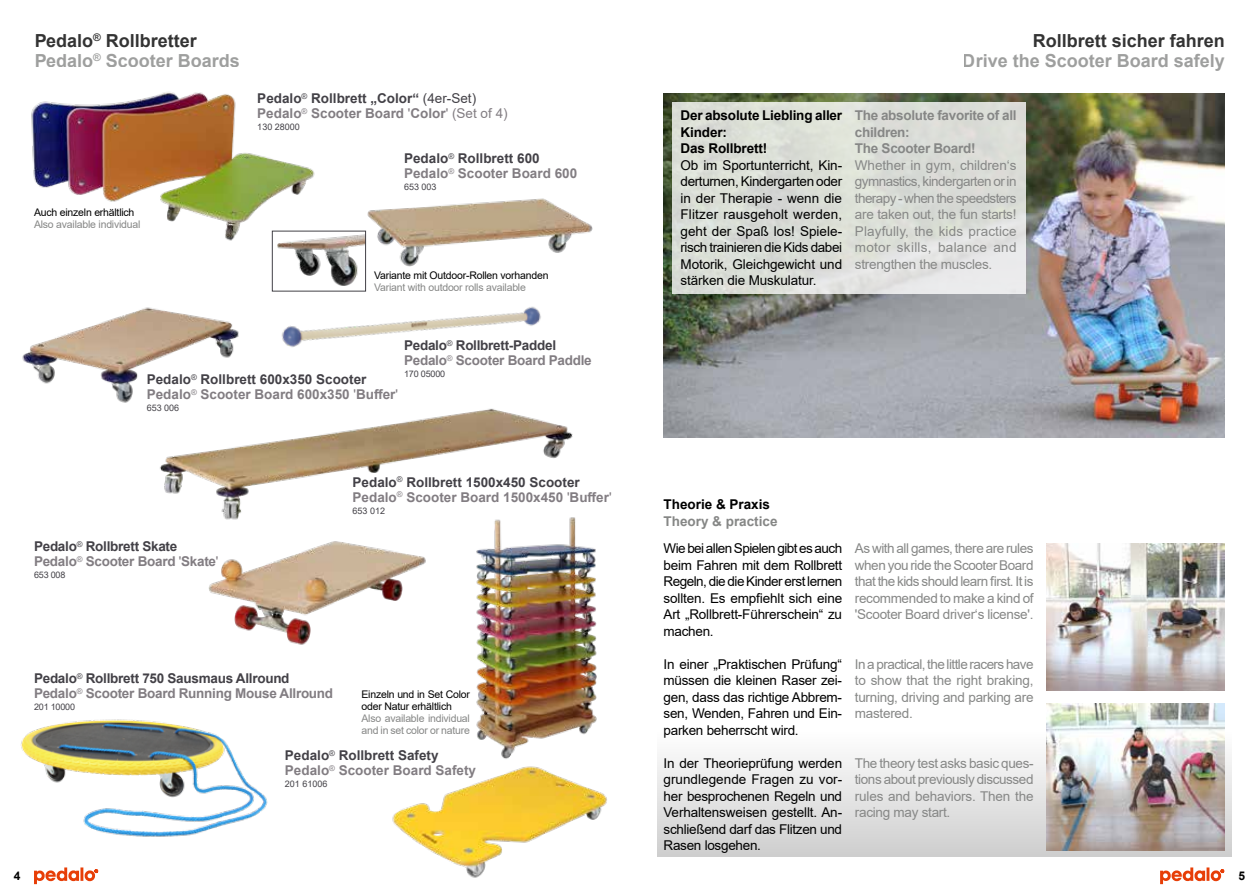
<style>
.page{position:relative;width:1259px;height:893px;background:#fff}
.page>*{position:absolute;margin:0;border:0;box-sizing:border-box;transform-origin:0 0}
.t1{font:700 18px/19.5px "Arial";color:#868786}
.t2{font:700 18px "Arial";color:#000}
.t3{font:13.5px/16.5px "Arial";letter-spacing:-.02em;color:#000;text-align:justify}
.t4{font:13.5px/16.5px "Arial";letter-spacing:-.02em;color:#868786;text-align:justify}
.t5{font:700 13.5px/15px "Arial";color:#827d82}
.t6{font:700 13.5px/15px "Arial";letter-spacing:-.02em;color:#827d82}
.t7{font:700 13.5px/16.5px "Arial";letter-spacing:-.01em;color:#000}
.t8{font:700 13.5px/16.5px "Arial";letter-spacing:-.02em;color:#868786}
.t9{font:700 13.5px "Arial";color:#868786}
.t10{font:700 12px "Arial";color:#000}
.t11{font:10.5px/12px "Arial";letter-spacing:-.02em;color:#868786}
.t12{font:10.5px/12px "Arial";letter-spacing:-.02em;color:#000}
.t13{font:9px "Arial";color:#434147}
.t14{font:9px "Arial";letter-spacing:-.02em;color:#434147}
.s1{color:#000}
.s2{color:#434147}
.s3{font-weight:400;color:#434147}
.s4{font-weight:400}
</style>
<div class="page">
<div style="left:657px;top:729px;width:574px;height:128px;background:linear-gradient(to bottom,#fff,#cecece)"></div>
<svg style="left:34px;top:867px;width:64px;height:17px"></svg>
<svg style="left:1160px;top:867px;width:64px;height:17px"></svg>
<img style="left:663px;top:94px;width:562px;height:344px">
<svg style="left:672px;top:102px;width:353px;height:192px;background:#dbded8"></svg>
<img style="left:31px;top:92px;width:289px;height:151px">
<img style="left:364px;top:198px;width:229px;height:55px">
<img style="left:160px;top:408px;width:413px;height:112px">
<img style="left:22px;top:307px;width:217px;height:96px">
<img style="left:208px;top:541px;width:218px;height:104px">
<img style="left:271px;top:243px;width:287px;height:104px">
<img style="left:1046px;top:543px;width:179px;height:148px">
<img style="left:1046px;top:704px;width:179px;height:147px">
<img style="left:21px;top:719px;width:247px;height:118px">
<img style="left:392px;top:771px;width:215px;height:107px">
<img style="left:462px;top:510px;width:135px;height:261px">
<img style="left:276px;top:233px;width:88px;height:54px">
<div style="left:272px;top:231px;width:94px;height:60px;border:1px solid #434147"></div>
<h1 class="t1" style="left:34px;top:31px;width:207px"><span class="s1">Pedalo</span><sup>®</sup> <span class="s1">Rollbretter<br></span>Pedalo<sup>®</sup> Scooter Boards</h1>
<h1 class="t2" style="left:1033px;top:28px;width:194px">Rollbrett sicher fahren</h1>
<h1 class="t1" style="left:962px;top:51px;width:264px">Drive the Scooter Board safely</h1>
<p class="t12" style="left:34px;top:206px;width:102px">Auch einzeln erhältlich</p>
<p class="t11" style="left:34px;top:218px;width:108px">Also available individual</p>
<p class="t5" style="left:257px;top:91px;width:252px"><span class="s2">Pedalo</span><sup>®</sup> <span class="s2">Rollbrett „Color“</span> <span class="s3">(4er-Set)<br></span>Pedalo<sup>®</sup> Scooter Board <span class="s4">'</span>Color<span class="s4">' (Set of 4)</span></p>
<p class="t13" style="left:257px;top:121px;width:44px">130 28000</p>
<p class="t5" style="left:404px;top:151px;width:175px"><span class="s2">Pedalo</span><sup>®</sup> <span class="s2">Rollbrett 600<br></span>Pedalo<sup>®</sup> Scooter Board 600</p>
<p class="t13" style="left:404px;top:181px;width:34px">653 003</p>
<p class="t12" style="left:374px;top:270px;width:176px">Variante mit Outdoor-Rollen vorhanden</p>
<p class="t11" style="left:374px;top:282px;width:153px">Variant with outdoor rolls available</p>
<p class="t6" style="left:404px;top:338px;width:189px"><span class="s2">Pedalo</span><sup>®</sup> <span class="s2">Rollbrett-Paddel<br></span>Pedalo<sup>®</sup> Scooter Board Paddle</p>
<p class="t14" style="left:404px;top:368px;width:43px">170 05000</p>
<p class="t5" style="left:147px;top:372px;width:253px"><span class="s2">Pedalo</span><sup>®</sup> <span class="s2">Rollbrett 600x350 Scooter<br></span>Pedalo<sup>®</sup> Scooter Board 600x350 <span class="s4">'</span>Buffer<span class="s4">'</span></p>
<p class="t13" style="left:147px;top:402px;width:34px">653 006</p>
<p class="t6" style="left:34px;top:539px;width:186px"><span class="s2">Pedalo</span><sup>®</sup> <span class="s2">Rollbrett Skate<br></span>Pedalo<sup>®</sup> Scooter Board <span class="s4">'</span>Skate<span class="s4">'</span></p>
<p class="t13" style="left:34px;top:569px;width:33px">653 008</p>
<p class="t5" style="left:352px;top:475px;width:260px"><span class="s2">Pedalo</span><sup>®</sup> <span class="s2">Rollbrett 1500x450 Scooter<br></span>Pedalo<sup>®</sup> Scooter Board 1500x450 <span class="s4">'</span>Buffer<span class="s4">'</span></p>
<p class="t13" style="left:352px;top:504px;width:34px">653 012</p>
<p class="t6" style="left:34px;top:671px;width:301px"><span class="s2">Pedalo</span><sup>®</sup> <span class="s2">Rollbrett 750 Sausmaus Allround<br></span>Pedalo<sup>®</sup> Scooter Board Running Mouse Allround</p>
<p class="t14" style="left:34px;top:701px;width:43px">201 10000</p>
<p class="t12" style="left:361px;top:688px;width:110px">Einzeln und in Set Color oder Natur erhältlich</p>
<p class="t11" style="left:361px;top:712px;width:110px">Also available individual and in set color or nature</p>
<p class="t5" style="left:285px;top:748px;width:193px"><span class="s2">Pedalo</span><sup>®</sup> <span class="s2">Rollbrett Safety<br></span>Pedalo<sup>®</sup> Scooter Board Safety</p>
<p class="t13" style="left:285px;top:778px;width:44px">201 61006</p>
<p class="t7" style="left:680px;top:108px;width:163px">Der absolute Liebling aller<br>Kinder:<br>Das Rollbrett!</p>
<p class="t3" style="left:680px;top:157px;width:163px">Ob im Sportunterricht, Kin&shy;derturnen, Kindergarten oder in der Therapie - wenn die Flitzer rausgeholt werden, geht der Spaß los! Spiele&shy;risch trainieren die Kids dabei Motorik, Gleichgewicht und stärken die Muskulatur.</p>
<p class="t8" style="left:855px;top:108px;width:163px">The absolute favorite of all children:<br>The Scooter Board!</p>
<p class="t4" style="left:855px;top:157px;width:163px">Whether in gym, children‘s gymnastics, kindergarten or in therapy - when the speedsters are taken out, the fun starts!<br>Playfully, the kids practice motor skills, balance and strengthen the muscles.</p>
<p class="t7" style="left:663px;top:496px;width:108px">Theorie &amp; Praxis</p>
<p class="t9" style="left:663px;top:511px;width:116px">Theory &amp; practice</p>
<p class="t3" style="left:663px;top:540px;width:180px">Wie bei allen Spielen gibt es auch beim Fahren mit dem Rollbrett Regeln, die die Kinder erst lernen sollten. Es empfiehlt sich eine Art „Rollbrett-Führerschein“ zu machen.</p>
<p class="t3" style="left:663px;top:655px;width:180px">In einer „Praktischen Prüfung“ müssen die kleinen Raser zei&shy;gen, dass das richtige Abbrem&shy;sen, Wenden, Fahren und Ein&shy;parken beherrscht wird.</p>
<p class="t3" style="left:663px;top:754px;width:180px">In der Theorieprüfung werden grundlegende Fragen zu vor&shy;her besprochenen Regeln und Verhaltensweisen gestellt. An&shy;schließend darf das Flitzen und Rasen losgehen.</p>
<p class="t4" style="left:855px;top:540px;width:180px">As with all games, there are rules when you ride the Scooter Board that the kids should learn first. It is recommended to make a kind of 'Scooter Board driver‘s license'.</p>
<p class="t4" style="left:855px;top:655px;width:180px">In a practical, the little racers have to show that the right braking, turning, driving and parking are mastered.</p>
<p class="t4" style="left:855px;top:754px;width:180px">The theory test asks basic ques&shy;tions about previously discussed rules and behaviors. Then the racing may start.</p>
<p class="t10" style="left:14px;top:867px;width:8px">4</p>
<p class="t10" style="left:1238px;top:867px;width:8px">5</p>
</div>
